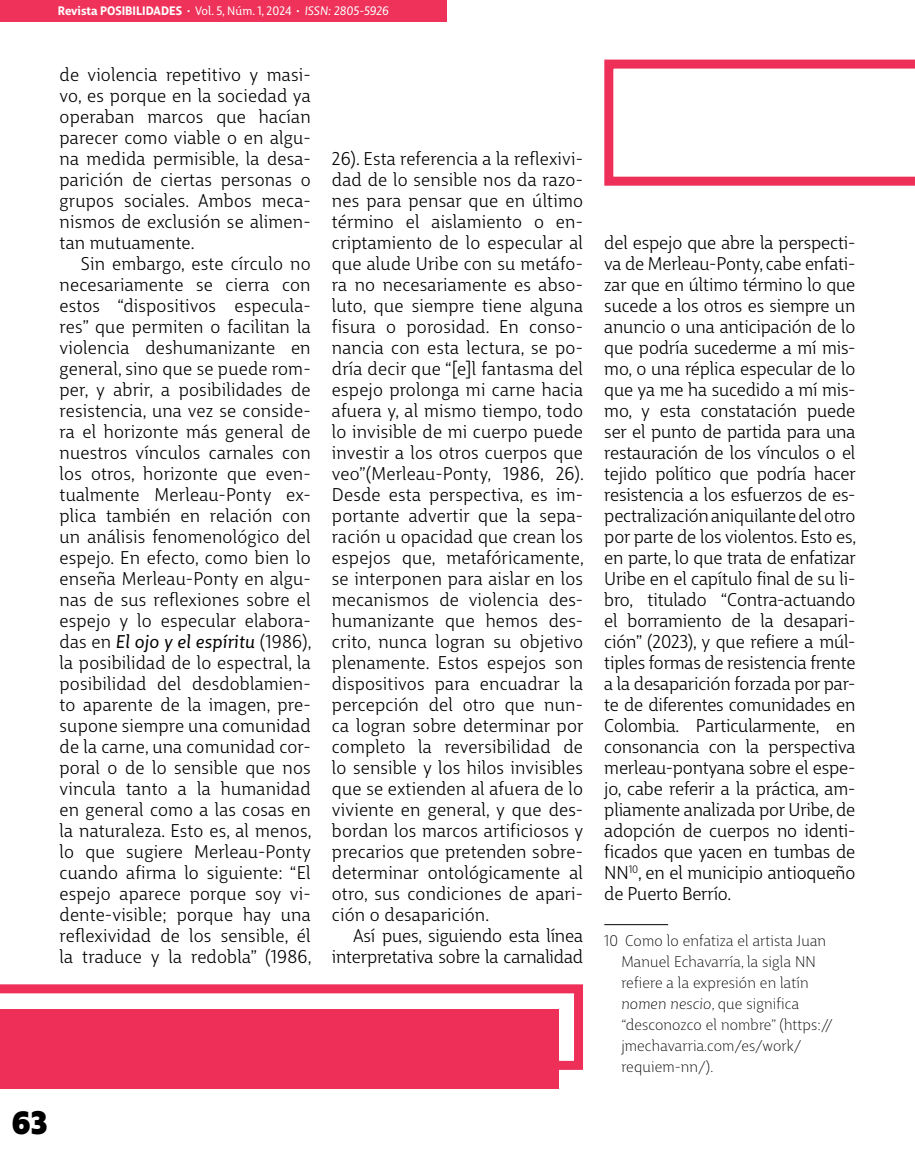
<style>
.page{position:relative;width:915px;height:1149px;background:#fff}
.page>*{position:absolute;margin:0;border:0;box-sizing:border-box;transform-origin:0 0}
.t1{font:800 31.5px "Big City Grotesque Pro";color:#000}
.Tx-Fondo{font:18px/21px "Big City Grotesque Pro";letter-spacing:.01em;color:#000;text-align:justify}
.Tx-Fondo-2{font:18px/21px "Big City Grotesque Pro";letter-spacing:-.01em;color:#000;text-align:right}
.Pie-Pg{font:300 15px/21px "Big City Grotesque Pro";letter-spacing:.01em;color:#000}
.t2{font:700 12px "Big City Grotesque Pro";color:#fff}
.s1{font-weight:400}
.s2{font-weight:400;font-style:italic}
.s3{font-style:italic}
</style>
<div class="page">
<div style="left:0;top:1009px;width:558px;height:80px;background:#ee2f58"></div>
<svg style="left:0;top:984px;width:583px;height:85px"></svg>
<svg style="left:604px;top:60px;width:310px;height:126px"></svg>
<div style="left:0;top:0;width:446px;height:21px;background:#ee325a"></div>
<hr style="left:604px;top:924px;width:64px;height:1px;background:#000">
<p class="t2" style="left:58px;top:1px;width:332px">Revista POSIBILIDADES · <span class="s1">Vol. 5, Núm. 1, 2024</span> · <span class="s2">ISSN: 2805-5926</span></p>
<p class="Tx-Fondo" style="left:60px;top:62px;width:252px">de violencia repetitivo y masi&shy;vo, es porque en la sociedad ya operaban marcos que hacían parecer como viable o en algu&shy;na medida permisible, la desa&shy;parición de ciertas personas o grupos sociales. Ambos meca&shy;nismos de exclusión se alimen&shy;tan mutuamente.</p>
<p class="Tx-Fondo" style="left:60px;top:251px;width:253px;text-indent:21px">Sin embargo, este círculo no necesariamente se cierra con estos “dispositivos especula&shy;res” que permiten o facilitan la violencia deshumanizante en general, sino que se puede rom&shy;per, y abrir, a posibilidades de resistencia, una vez se conside&shy;ra el horizonte más general de nuestros vínculos carnales con los otros, horizonte que even&shy;tualmente Merleau-Ponty ex&shy;plica también en relación con un análisis fenomenológico del espejo. En efecto, como bien lo enseña Merleau-Ponty en algu&shy;nas de sus reflexiones sobre el espejo y lo especular elabora&shy;das en <span class="s3">El ojo y el espíritu</span> (1986), la posibilidad de lo espectral, la posibilidad del desdoblamien&shy;to aparente de la imagen, pre&shy;supone siempre una comunidad de la carne, una comunidad cor&shy;poral o de lo sensible que nos vincula tanto a la humanidad en general como a las cosas en la naturaleza. Esto es, al menos, lo que sugiere Merleau-Ponty cuando afirma lo siguiente: “El espejo aparece porque soy vi&shy;dente-visible; porque hay una reflexividad de los sensible, él la traduce y la redobla” (1986,</p>
<p class="Tx-Fondo" style="left:332px;top:146px;width:253px">26). Esta referencia a la reflexivi&shy;dad de lo sensible nos da razo&shy;nes para pensar que en último término el aislamiento o en&shy;criptamiento de lo especular al que alude Uribe con su metáfo&shy;ra no necesariamente es abso&shy;luto, que siempre tiene alguna fisura o porosidad. En conso&shy;nancia con esta lectura, se po&shy;dría decir que “[e]l fantasma del espejo prolonga mi carne hacia afuera y, al mismo tiempo, todo lo invisible de mi cuerpo puede investir a los otros cuerpos que veo”(Merleau-Ponty, 1986, 26).<br>Desde esta perspectiva, es im&shy;portante advertir que la sepa&shy;ración u opacidad que crean los espejos que, metafóricamente, se interponen para aislar en los mecanismos de violencia des&shy;humanizante que hemos des&shy;crito, nunca logran su objetivo plenamente. Estos espejos son dispositivos para encuadrar la percepción del otro que nun&shy;ca logran sobre determinar por completo la reversibilidad de lo sensible y los hilos invisibles que se extienden al afuera de lo viviente en general, y que des&shy;bordan los marcos artificiosos y precarios que pretenden sobre&shy;determinar ontológicamente al otro, sus condiciones de apari&shy;ción o desaparición.</p>
<p class="Tx-Fondo-2" style="left:332px;top:923px;width:252px">Así pues, siguiendo esta línea interpretativa sobre la carnalidad</p>
<h1 class="t1" style="left:12px;top:1095px;width:37px">63</h1>
<p class="Tx-Fondo" style="left:604px;top:230px;width:253px">del espejo que abre la perspecti&shy;va de Merleau-Ponty, cabe enfati&shy;zar que en último término lo que sucede a los otros es siempre un anuncio o una anticipación de lo que podría sucederme a mí mis&shy;mo, o una réplica especular de lo que ya me ha sucedido a mí mis&shy;mo, y esta constatación puede ser el punto de partida para una restauración de los vínculos o el tejido político que podría hacer resistencia a los esfuerzos de es&shy;pectralización aniquilante del otro por parte de los violentos. Esto es, en parte, lo que trata de enfatizar Uribe en el capítulo final de su li&shy;bro, titulado “Contra-actuando el borramiento de la desapari&shy;ción” (2023), y que refiere a múl&shy;tiples formas de resistencia frente a la desaparición forzada por par&shy;te de diferentes comunidades en Colombia. Particularmente, en consonancia con la perspectiva merleau-pontyana sobre el espe&shy;jo, cabe referir a la práctica, am&shy;pliamente analizada por Uribe, de adopción de cuerpos no identi&shy;ficados que yacen en tumbas de NN<sup>10</sup>, en el municipio antioqueño de Puerto Berrío.</p>
<p class="Pie-Pg" style="left:621px;top:928px;width:213px;text-indent:-17px">10 Como lo enfatiza el artista Juan<br>Manuel Echavarría, la sigla NN refiere a la expresión en latín <span class="s3">nomen nescio</span>, que significa “desconozco el nombre” (https:// jmechavarria.com/es/work/ requiem-nn/).</p>
</div>
